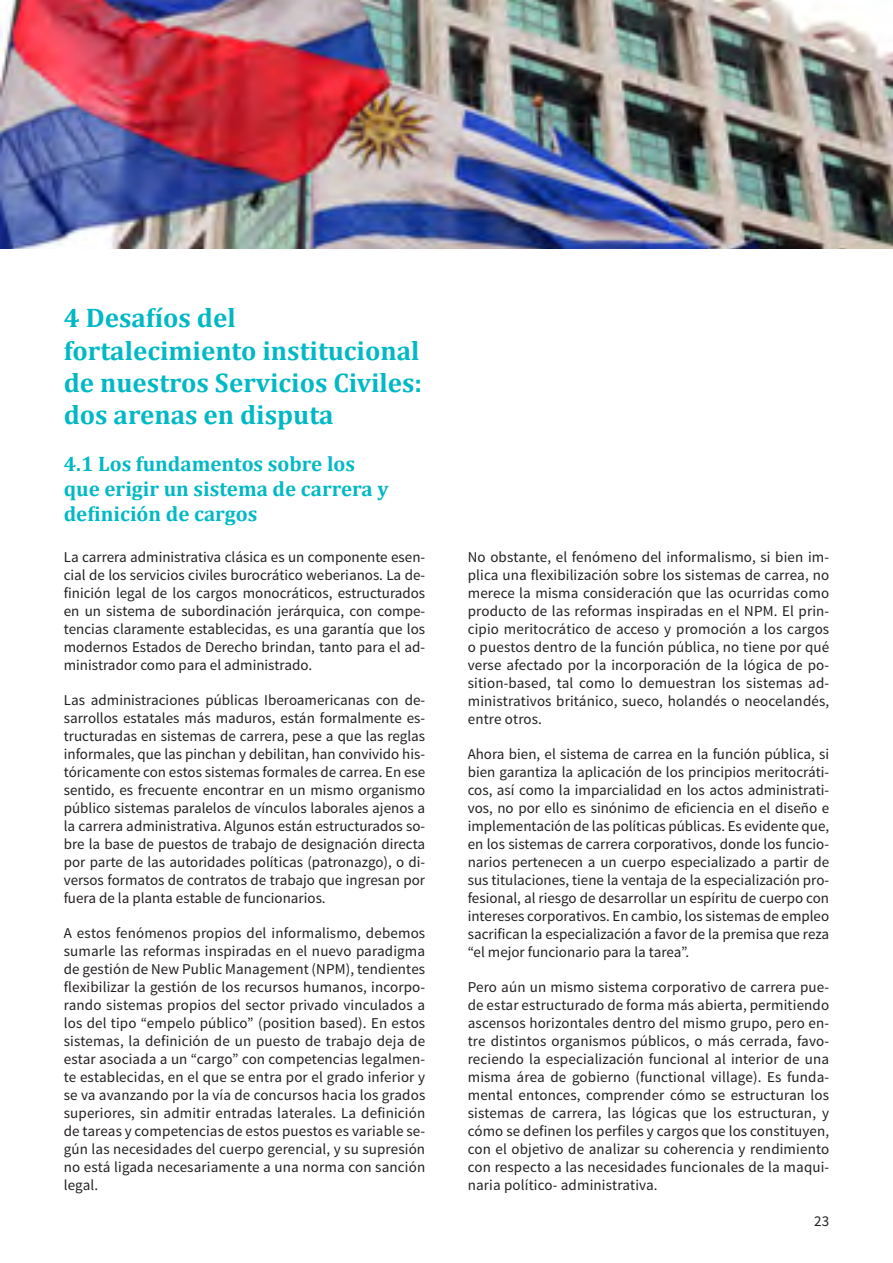
<style>
.page{position:relative;width:893px;height:1263px;background:#fff}
.page>*{position:absolute;margin:0;border:0;box-sizing:border-box;transform-origin:0 0}
.subtítulo{font:700 27px/32.4px "Cambria";color:#00b9c5}
.subtítulo_2{font:700 21px/25.2px "Cambria";color:#00b9c5}
.texto{font:15px/18px "Source Sans Pro";color:#231f20;text-align:justify}
</style>
<div class="page">
<img style="left:0;top:0;width:893px;height:249px">
<p class="subtítulo" style="left:64px;top:301px;width:360px">4 Desafíos del fortalecimiento institucional de nuestros Servicios Civiles: dos arenas en disputa</p>
<p class="subtítulo_2" style="left:64px;top:450px;width:326px">4.1 Los fundamentos sobre los que erigir un sistema de carrera y definición de cargos</p>
<p class="texto" style="left:64px;top:548px;width:363px">La carrera administrativa clásica es un componente esen&shy;cial de los servicios civiles burocrático weberianos. La de&shy;finición legal de los cargos monocráticos, estructurados en un sistema de subordinación jerárquica, con compe&shy;tencias claramente establecidas, es una garantía que los modernos Estados de Derecho brindan, tanto para el ad&shy;ministrador como para el administrado.</p>
<p class="texto" style="left:64px;top:691px;width:363px">Las administraciones públicas Iberoamericanas con de&shy;sarrollos estatales más maduros, están formalmente es&shy;tructuradas en sistemas de carrera, pese a que las reglas informales, que las pinchan y debilitan, han convivido his&shy;tóricamente con estos sistemas formales de carrea. En ese sentido, es frecuente encontrar en un mismo organismo público sistemas paralelos de vínculos laborales ajenos a la carrera administrativa. Algunos están estructurados so&shy;bre la base de puestos de trabajo de designación directa por parte de las autoridades políticas (patronazgo), o di&shy;versos formatos de contratos de trabajo que ingresan por fuera de la planta estable de funcionarios.</p>
<p class="texto" style="left:64px;top:924px;width:363px">A estos fenómenos propios del informalismo, debemos sumarle las reformas inspiradas en el nuevo paradigma de gestión de New Public Management (NPM), tendientes flexibilizar la gestión de los recursos humanos, incorpo&shy;rando sistemas propios del sector privado vinculados a los del tipo “empelo público” (position based). En estos sistemas, la definición de un puesto de trabajo deja de estar asociada a un “cargo” con competencias legalmen&shy;te establecidas, en el que se entra por el grado inferior y se va avanzando por la vía de concursos hacia los grados superiores, sin admitir entradas laterales. La definición de tareas y competencias de estos puestos es variable se&shy;gún las necesidades del cuerpo gerencial, y su supresión no está ligada necesariamente a una norma con sanción legal.</p>
<p class="texto" style="left:468px;top:548px;width:363px">No obstante, el fenómeno del informalismo, si bien im&shy;plica una flexibilización sobre los sistemas de carrea, no merece la misma consideración que las ocurridas como producto de las reformas inspiradas en el NPM. El prin&shy;cipio meritocrático de acceso y promoción a los cargos o puestos dentro de la función pública, no tiene por qué verse afectado por la incorporación de la lógica de po&shy;sition-based, tal como lo demuestran los sistemas ad&shy;ministrativos británico, sueco, holandés o neocelandés, entre otros.</p>
<p class="texto" style="left:468px;top:745px;width:363px">Ahora bien, el sistema de carrea en la función pública, si bien garantiza la aplicación de los principios meritocráti&shy;cos, así como la imparcialidad en los actos administrati&shy;vos, no por ello es sinónimo de eficiencia en el diseño e implementación de las políticas públicas. Es evidente que, en los sistemas de carrera corporativos, donde los funcio&shy;narios pertenecen a un cuerpo especializado a partir de sus titulaciones, tiene la ventaja de la especialización pro&shy;fesional, al riesgo de desarrollar un espíritu de cuerpo con intereses corporativos. En cambio, los sistemas de empleo sacrifican la especialización a favor de la premisa que reza “el mejor funcionario para la tarea”.</p>
<p class="texto" style="left:468px;top:978px;width:363px">Pero aún un mismo sistema corporativo de carrera pue&shy;de estar estructurado de forma más abierta, permitiendo ascensos horizontales dentro del mismo grupo, pero en&shy;tre distintos organismos públicos, o más cerrada, favo&shy;reciendo la especialización funcional al interior de una misma área de gobierno (functional village). Es funda&shy;mental entonces, comprender cómo se estructuran los sistemas de carrera, las lógicas que los estructuran, y cómo se definen los perfiles y cargos que los constituyen, con el objetivo de analizar su coherencia y rendimiento con respecto a las necesidades funcionales de la maqui&shy;naria político- administrativa.</p>
<p class="texto" style="left:814px;top:1213px;width:16px">23</p>
</div>
